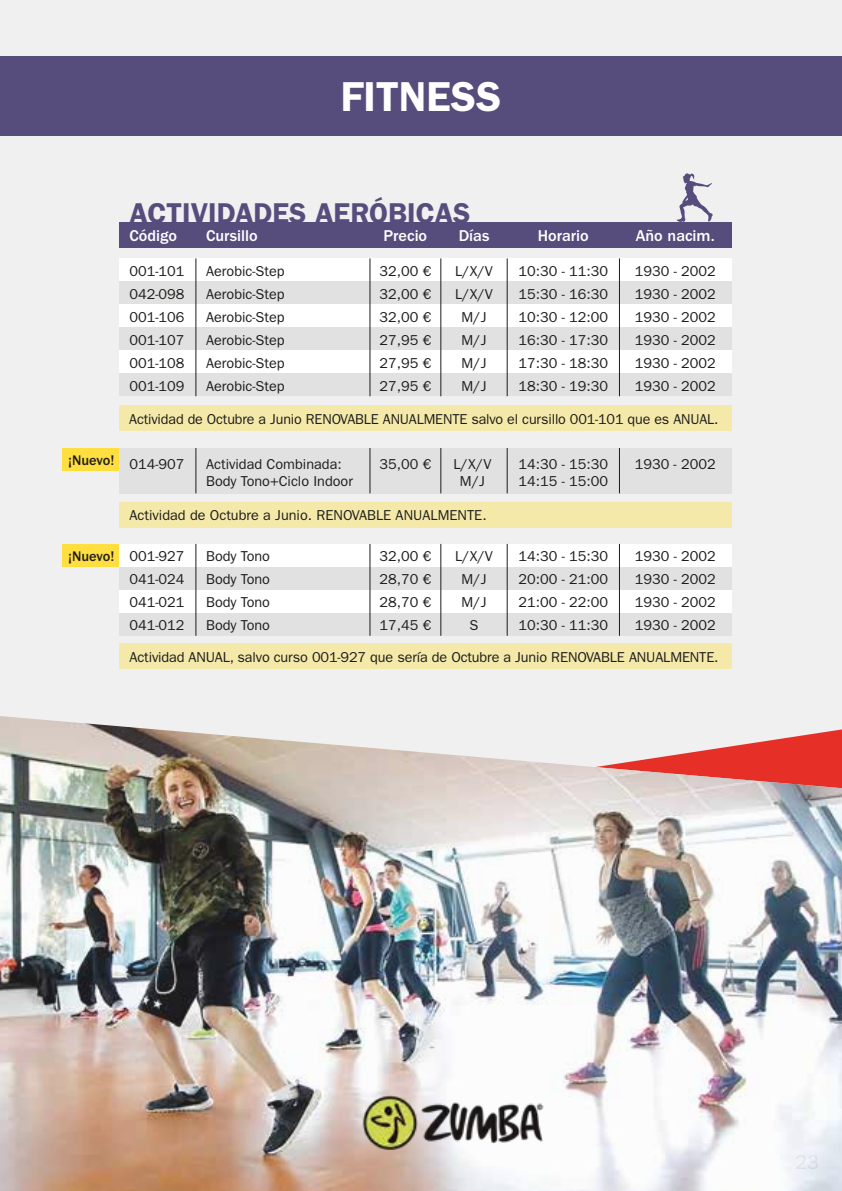
<style>
.page{position:relative;width:842px;height:1191px;background:#f0f0f0}
.page>*{position:absolute;margin:0;border:0;box-sizing:border-box;transform-origin:0 0}
.t1{font:600 42px "ITC Franklin Gothic Std";color:#fff}
.t2{font:600 28.8px "ITC Franklin Gothic Std";color:#574d7d}
.t3{font:500 16.2px "ITC Franklin Gothic Std";color:#fff}
.t4{font:14.4px/17.2px "ITC Franklin Gothic Std";color:#1d1d1b}
.t5{font:500 14.4px "ITC Franklin Gothic Std";color:#1d1d1b}
</style>
<div class="page">
<div style="left:0;top:57px;width:842px;height:79px;background:#574d7d"></div>
<div style="left:119px;top:258px;width:613px;height:23px;background:#fff"></div>
<div style="left:119px;top:222px;width:613px;height:26px;background:#574d7d"></div>
<div style="left:119px;top:281px;width:613px;height:23px;background:#e1e1e1"></div>
<div style="left:119px;top:304px;width:613px;height:23px;background:#fff"></div>
<div style="left:119px;top:327px;width:613px;height:23px;background:#e1e1e1"></div>
<div style="left:119px;top:350px;width:613px;height:23px;background:#fff"></div>
<div style="left:119px;top:373px;width:613px;height:23px;background:#e1e1e1"></div>
<hr style="left:196px;top:258px;width:1px;height:138px;background:#1d1d1b">
<hr style="left:370px;top:258px;width:1px;height:138px;background:#1d1d1b">
<hr style="left:440px;top:258px;width:1px;height:138px;background:#1d1d1b">
<hr style="left:507px;top:258px;width:1px;height:138px;background:#1d1d1b">
<hr style="left:619px;top:258px;width:1px;height:138px;background:#1d1d1b">
<div style="left:119px;top:405px;width:612px;height:26px;background:#f5e9aa"></div>
<div style="left:119px;top:448px;width:613px;height:45px;background:#e1e1e1"></div>
<hr style="left:196px;top:448px;width:1px;height:45px;background:#1d1d1b">
<hr style="left:370px;top:448px;width:1px;height:45px;background:#1d1d1b">
<hr style="left:440px;top:448px;width:1px;height:45px;background:#1d1d1b">
<hr style="left:619px;top:448px;width:1px;height:45px;background:#1d1d1b">
<hr style="left:507px;top:448px;width:1px;height:45px;background:#1d1d1b">
<div style="left:119px;top:502px;width:612px;height:25px;background:#f5e9aa"></div>
<div style="left:119px;top:544px;width:613px;height:23px;background:#fff"></div>
<div style="left:119px;top:567px;width:613px;height:23px;background:#e1e1e1"></div>
<div style="left:119px;top:590px;width:613px;height:23px;background:#fff"></div>
<div style="left:119px;top:613px;width:613px;height:23px;background:#e1e1e1"></div>
<hr style="left:196px;top:544px;width:1px;height:92px;background:#1d1d1b">
<hr style="left:370px;top:544px;width:1px;height:92px;background:#1d1d1b">
<hr style="left:440px;top:544px;width:1px;height:92px;background:#1d1d1b">
<hr style="left:507px;top:544px;width:1px;height:92px;background:#1d1d1b">
<hr style="left:619px;top:544px;width:1px;height:92px;background:#1d1d1b">
<div style="left:119px;top:643px;width:612px;height:26px;background:#f5e9aa"></div>
<div style="left:62px;top:544px;width:57px;height:23px;background:#ffdf40"></div>
<div style="left:62px;top:448px;width:57px;height:23px;background:#ffdf40"></div>
<img style="left:0;top:716px;width:842px;height:475px">
<img style="left:361px;top:1095px;width:184px;height:55px">
<svg style="left:677px;top:173px;width:36px;height:49px"></svg>
<h1 class="t1" style="left:341px;top:71px;width:162px">FITNESS</h1>
<p class="t5" style="left:68px;top:452px;width:48px">¡Nuevo!</p>
<p class="t5" style="left:68px;top:548px;width:48px">¡Nuevo!</p>
<h2 class="t2" style="left:130px;top:196px;width:342px">ACTIVIDADES AERÓBICAS</h2>
<p class="t3" style="left:130px;top:227px;width:49px">Código</p>
<p class="t3" style="left:206px;top:227px;width:53px">Cursillo</p>
<p class="t3" style="left:384px;top:227px;width:45px">Precio</p>
<p class="t3" style="left:459px;top:227px;width:32px">Días</p>
<p class="t3" style="left:538px;top:227px;width:52px">Horario</p>
<p class="t3" style="left:636px;top:227px;width:80px">Año nacim.</p>
<p class="t4" style="left:130px;top:262px;width:57px">001-101</p>
<p class="t4" style="left:206px;top:262px;width:80px">Aerobic-Step</p>
<p class="t4" style="left:379px;top:262px;width:53px">32,00 €</p>
<p class="t4" style="left:455px;top:262px;width:40px">L/X/V</p>
<p class="t4" style="left:518px;top:262px;width:91px">10:30 - 11:30</p>
<p class="t4" style="left:635px;top:262px;width:82px">1930 - 2002</p>
<p class="t4" style="left:130px;top:285px;width:57px">042-098</p>
<p class="t4" style="left:206px;top:285px;width:80px">Aerobic-Step</p>
<p class="t4" style="left:379px;top:285px;width:53px">32,00 €</p>
<p class="t4" style="left:455px;top:285px;width:40px">L/X/V</p>
<p class="t4" style="left:518px;top:285px;width:91px">15:30 - 16:30</p>
<p class="t4" style="left:635px;top:285px;width:82px">1930 - 2002</p>
<p class="t4" style="left:130px;top:308px;width:57px">001-106</p>
<p class="t4" style="left:206px;top:308px;width:80px">Aerobic-Step</p>
<p class="t4" style="left:379px;top:308px;width:53px">32,00 €</p>
<p class="t4" style="left:461px;top:308px;width:27px">M/J</p>
<p class="t4" style="left:518px;top:308px;width:91px">10:30 - 12:00</p>
<p class="t4" style="left:635px;top:308px;width:82px">1930 - 2002</p>
<p class="t4" style="left:130px;top:331px;width:57px">001-107</p>
<p class="t4" style="left:206px;top:331px;width:80px">Aerobic-Step</p>
<p class="t4" style="left:379px;top:331px;width:53px">27,95 €</p>
<p class="t4" style="left:461px;top:331px;width:27px">M/J</p>
<p class="t4" style="left:518px;top:331px;width:91px">16:30 - 17:30</p>
<p class="t4" style="left:635px;top:331px;width:82px">1930 - 2002</p>
<p class="t4" style="left:130px;top:354px;width:57px">001-108</p>
<p class="t4" style="left:206px;top:354px;width:80px">Aerobic-Step</p>
<p class="t4" style="left:379px;top:354px;width:53px">27,95 €</p>
<p class="t4" style="left:461px;top:354px;width:27px">M/J</p>
<p class="t4" style="left:518px;top:354px;width:91px">17:30 - 18:30</p>
<p class="t4" style="left:635px;top:354px;width:82px">1930 - 2002</p>
<p class="t4" style="left:130px;top:377px;width:57px">001-109</p>
<p class="t4" style="left:206px;top:377px;width:80px">Aerobic-Step</p>
<p class="t4" style="left:379px;top:377px;width:53px">27,95 €</p>
<p class="t4" style="left:461px;top:377px;width:27px">M/J</p>
<p class="t4" style="left:518px;top:377px;width:91px">18:30 - 19:30</p>
<p class="t4" style="left:635px;top:377px;width:82px">1930 - 2002</p>
<p class="t4" style="left:129px;top:410px;width:591px">Actividad de Octubre a Junio RENOVABLE ANUALMENTE salvo el cursillo 001-101 que es ANUAL.</p>
<p class="t4" style="left:206px;top:455px;width:148px">Actividad Combinada:<br>Body Tono+Ciclo Indoor</p>
<p class="t4" style="left:379px;top:455px;width:53px">35,00 €</p>
<p class="t4" style="left:453px;top:455px;width:40px;text-align:center">L/X/V<br>M/J</p>
<p class="t4" style="left:518px;top:455px;width:91px">14:30 - 15:30<br>14:15 - 15:00</p>
<p class="t4" style="left:635px;top:455px;width:82px">1930 - 2002</p>
<p class="t4" style="left:130px;top:506px;width:359px">Actividad de Octubre a Junio. RENOVABLE ANUALMENTE.</p>
<p class="t4" style="left:130px;top:455px;width:57px">014-907</p>
<p class="t4" style="left:130px;top:548px;width:57px">001-927</p>
<p class="t4" style="left:206px;top:548px;width:65px">Body Tono</p>
<p class="t4" style="left:379px;top:548px;width:53px">32,00 €</p>
<p class="t4" style="left:455px;top:548px;width:40px">L/X/V</p>
<p class="t4" style="left:518px;top:548px;width:91px">14:30 - 15:30</p>
<p class="t4" style="left:635px;top:548px;width:82px">1930 - 2002</p>
<p class="t4" style="left:130px;top:571px;width:57px">041-024</p>
<p class="t4" style="left:206px;top:571px;width:65px">Body Tono</p>
<p class="t4" style="left:379px;top:571px;width:53px">28,70 €</p>
<p class="t4" style="left:461px;top:571px;width:27px">M/J</p>
<p class="t4" style="left:518px;top:571px;width:91px">20:00 - 21:00</p>
<p class="t4" style="left:635px;top:571px;width:82px">1930 - 2002</p>
<p class="t4" style="left:130px;top:594px;width:57px">041-021</p>
<p class="t4" style="left:206px;top:594px;width:65px">Body Tono</p>
<p class="t4" style="left:379px;top:594px;width:53px">28,70 €</p>
<p class="t4" style="left:461px;top:594px;width:27px">M/J</p>
<p class="t4" style="left:518px;top:594px;width:91px">21:00 - 22:00</p>
<p class="t4" style="left:635px;top:594px;width:82px">1930 - 2002</p>
<p class="t4" style="left:130px;top:617px;width:57px">041-012</p>
<p class="t4" style="left:206px;top:617px;width:65px">Body Tono</p>
<p class="t4" style="left:379px;top:617px;width:53px">17,45 €</p>
<p class="t4" style="left:469px;top:617px;width:10px">S</p>
<p class="t4" style="left:518px;top:617px;width:91px">10:30 - 11:30</p>
<p class="t4" style="left:130px;top:609px;width:590px;line-height:31.6px;text-align:right">1930 - 2002<br>Actividad ANUAL, salvo curso 001-927 que sería de Octubre a Junio RENOVABLE ANUALMENTE.</p>
</div>
